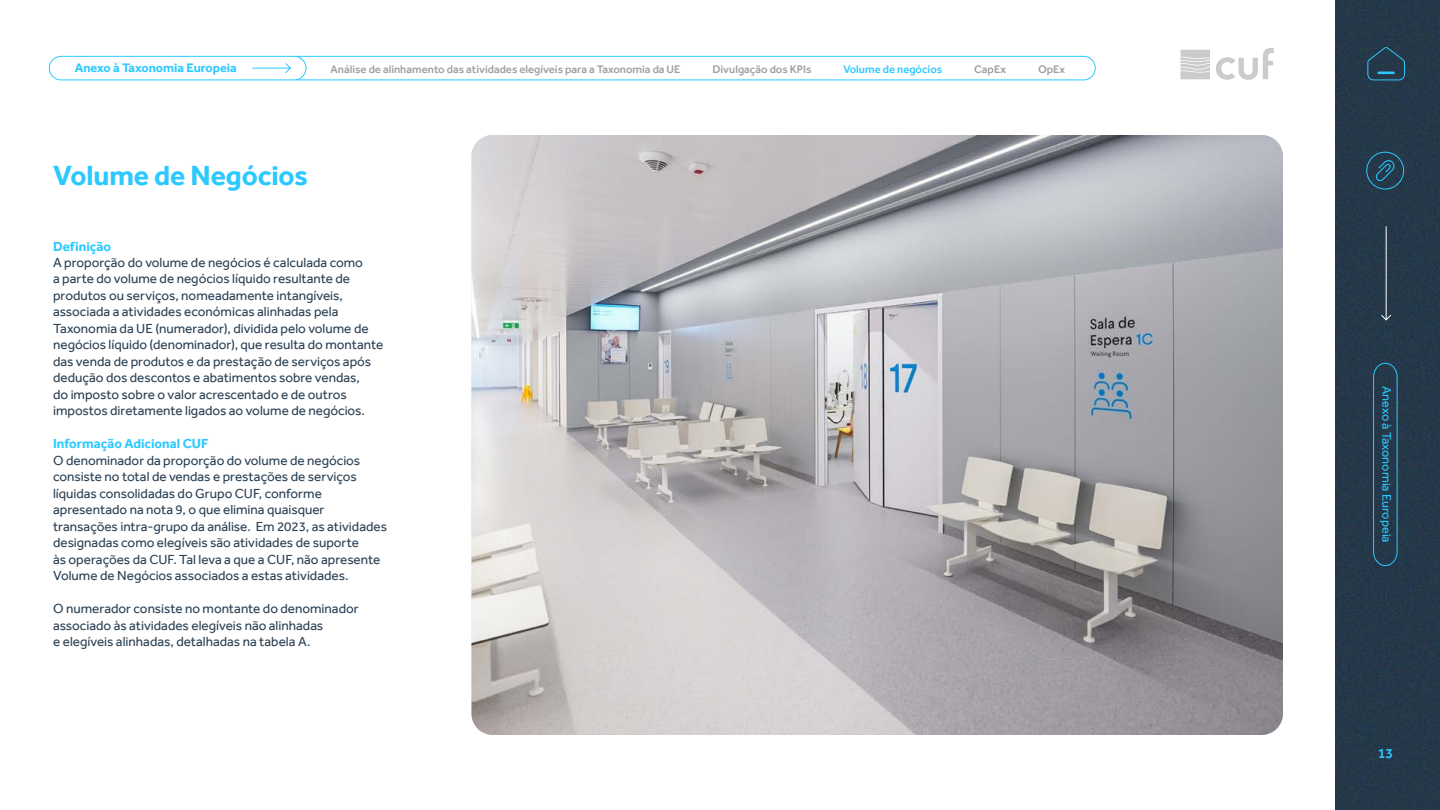
<style>
.page{position:relative;width:1440px;height:810px;background:#fff}
.page>*{position:absolute;margin:0;border:0;box-sizing:border-box;transform-origin:0 0}
.t1{font:700 28.5px "Effra";letter-spacing:-.005em;color:#2bc9ff}
.t2{font:500 14.25px "Effra";color:#2bc9ff}
.t3{font:13.5px/16.5px "Effra";color:#2b4154}
.t4{font:700 13.5px "Effra";color:#2bc9ff}
.t5{font:700 12.75px "Effra";color:#2bc9ff}
.t6{font:12.75px "Effra";color:#2bc9ff}
.t7{font:500 11.25px "Effra";color:#9f9f9f}
.t8{font:500 11.25px "Effra";color:#2bc9ff}
</style>
<div class="page">
<img style="left:1335px;top:0;width:105px;height:810px">
<div style="left:49px;top:56px;width:257px;height:24px;border:1px solid #2bc9ff;border-radius:12px"></div>
<svg style="left:220px;top:56px;width:876px;height:24px"></svg>
<svg style="left:1373px;top:363px;width:25px;height:203px"></svg>
<div style="left:1367px;top:152px;width:37px;height:37px;border:1px solid #2bc9ff;border-radius:50%"></div>
<svg style="left:1375px;top:160px;width:21px;height:22px"></svg>
<svg style="left:1381px;top:226px;width:10px;height:95px"></svg>
<svg style="left:1181px;top:50px;width:29px;height:29px"></svg>
<svg style="left:1216px;top:48px;width:58px;height:32px"></svg>
<svg style="left:1367px;top:47px;width:38px;height:33px"></svg>
<img style="left:471px;top:135px;width:812px;height:600px">
<p class="t5" style="left:75px;top:60px;width:163px">Anexo à Taxonomia Europeia</p>
<p class="t7" style="left:331px;top:62px;width:351px">Análise de alinhamento das atividades elegíveis para a Taxonomia da UE</p>
<p class="t7" style="left:713px;top:62px;width:100px">Divulgação dos KPIs</p>
<p class="t8" style="left:843px;top:62px;width:100px">Volume de negócios</p>
<p class="t7" style="left:974px;top:62px;width:33px">CapEx</p>
<p class="t7" style="left:1038px;top:62px;width:29px">OpEx</p>
<h1 class="t1" style="left:53px;top:158px;width:256px">Volume de Negócios</h1>
<p class="t4" style="left:53px;top:238px;width:59px">Definição</p>
<p class="t3" style="left:53px;top:254px;width:332px">A proporção do volume de negócios é calculada como<br>a parte do volume de negócios líquido resultante de produtos ou serviços, nomeadamente intangíveis, associada a atividades económicas alinhadas pela Taxonomia da UE (numerador), dividida pelo volume de negócios líquido (denominador), que resulta do montante das venda de produtos e da prestação de serviços após dedução dos descontos e abatimentos sobre vendas,<br>do imposto sobre o valor acrescentado e de outros impostos diretamente ligados ao volume de negócios.</p>
<p class="t4" style="left:53px;top:436px;width:157px">Informação Adicional CUF</p>
<p class="t3" style="left:53px;top:452px;width:335px">O denominador da proporção do volume de negócios consiste no total de vendas e prestações de serviços líquidas consolidadas do Grupo CUF, conforme apresentado na nota 9, o que elimina quaisquer transações intra-grupo da análise. Em 2023, as atividades designadas como elegíveis são atividades de suporte<br>às operações da CUF. Tal leva a que a CUF, não apresente Volume de Negócios associados a estas atividades.</p>
<p class="t3" style="left:53px;top:601px;width:307px">O numerador consiste no montante do denominador associado às atividades elegíveis não alinhadas<br>e elegíveis alinhadas, detalhadas na tabela A.</p>
<p class="t6" style="left:1394px;top:386px;width:158px;rotate:90deg">Anexo à Taxonomia Europeia</p>
<p class="t2" style="left:1378px;top:745px;width:17px">13</p>
</div>
